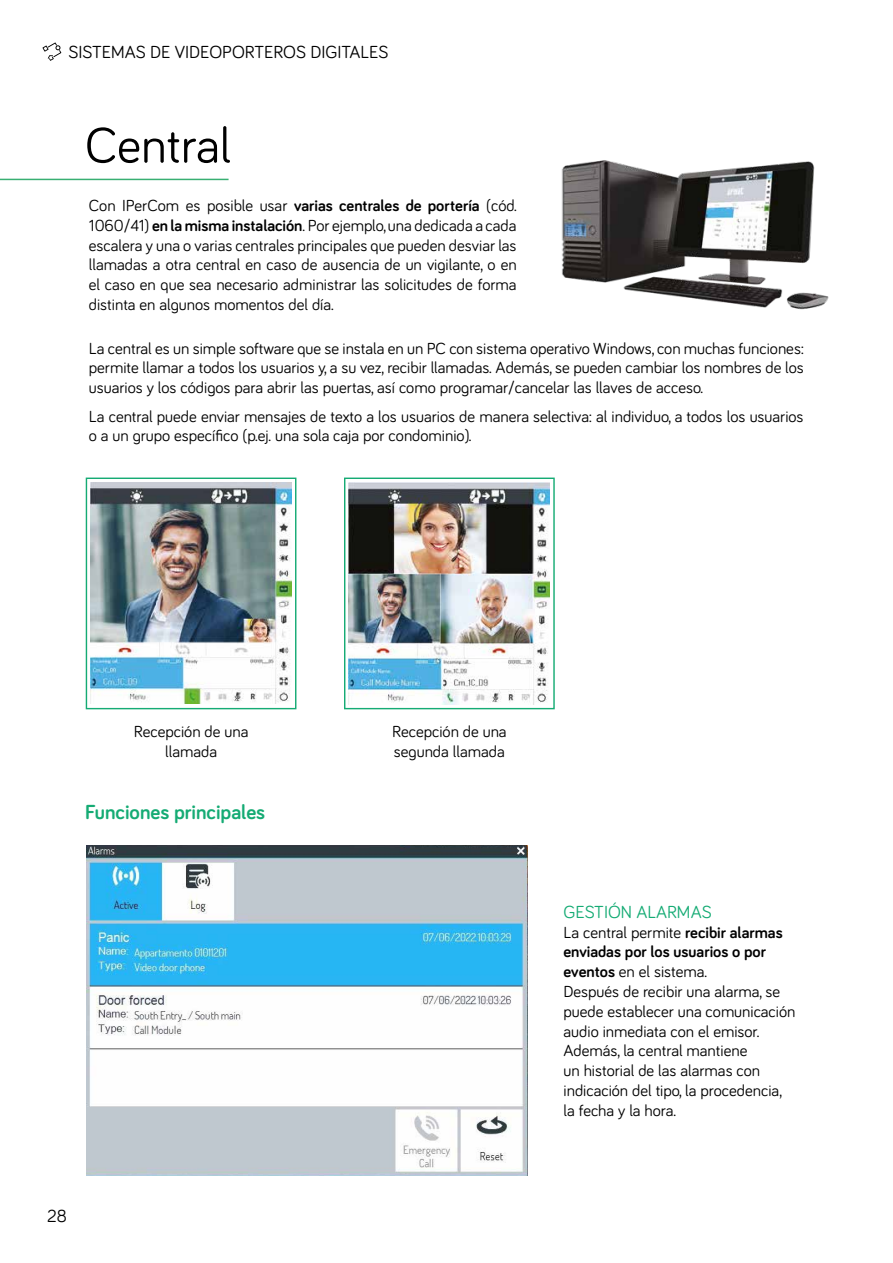
<style>
.page{position:relative;width:893px;height:1263px;background:#fff}
.page>*{position:absolute;margin:0;border:0;box-sizing:border-box;transform-origin:0 0}
.t1{font:51px "Bariol";color:#000}
.t2{font:700 21px "Bariol";color:#15ab74}
.t3{font:18px "Bariol";color:#000}
.t4{font:18px "Bariol";color:#15ab74}
.t5{font:16.5px/19.8px "Bariol";color:#000}
.s1{font-weight:700}
</style>
<div class="page">
<svg style="left:42px;top:42px;width:19px;height:19px"></svg>
<img style="left:561px;top:160px;width:268px;height:150px">
<hr style="left:0;top:179px;width:229px;height:1px;background:#38af72">
<img style="left:91px;top:483px;width:200px;height:220px">
<div style="left:86px;top:478px;width:210px;height:231px;border:1px solid #15ab74"></div>
<img style="left:349px;top:483px;width:201px;height:221px">
<div style="left:344px;top:478px;width:211px;height:231px;border:1px solid #15ab74"></div>
<img style="left:86px;top:846px;width:441px;height:330px">
<p class="t3" style="left:68px;top:39px;width:322px">SISTEMAS DE VIDEOPORTEROS DIGITALES</p>
<h1 class="t1" style="left:85px;top:111px;width:147px">Central</h1>
<p class="t5" style="left:89px;top:195px;width:429px;text-align:justify">Con IPerCom es posible usar <span class="s1">varias centrales de portería</span> (cód.<br>1060/41) <span class="s1">en la misma instalación</span>. Por ejemplo, una dedicada a cada escalera y una o varias centrales principales que pueden desviar las llamadas a otra central en caso de ausencia de un vigilante, o en el caso en que sea necesario administrar las solicitudes de forma distinta en algunos momentos del día.</p>
<p class="t5" style="left:89px;top:337px;width:716px;text-align:justify">La central es un simple software que se instala en un PC con sistema operativo Windows, con muchas funciones: permite llamar a todos los usuarios y, a su vez, recibir llamadas. Además, se pueden cambiar los nombres de los usuarios y los códigos para abrir las puertas, así como programar/cancelar las llaves de acceso.</p>
<p class="t5" style="left:89px;top:405px;width:716px">La central puede enviar mensajes de texto a los usuarios de manera selectiva: al individuo, a todos los usuarios o a un grupo específico (p.ej. una sola caja por condominio).</p>
<p class="t5" style="left:134px;top:721px;width:116px;text-align:center">Recepción de una llamada</p>
<p class="t5" style="left:392px;top:721px;width:116px">Recepción de una segunda llamada</p>
<p class="t2" style="left:85px;top:797px;width:182px">Funciones principales</p>
<p class="t3" style="left:47px;top:1203px;width:21px">28</p>
<p class="t4" style="left:564px;top:899px;width:150px">GESTIÓN ALARMAS</p>
<p class="t5" style="left:564px;top:921px;width:233px">La central permite <span class="s1">recibir alarmas enviadas por los usuarios o por eventos</span> en el sistema.<br>Después de recibir una alarma, se puede establecer una comunicación audio inmediata con el emisor.<br>Además, la central mantiene<br>un historial de las alarmas con indicación del tipo, la procedencia, la fecha y la hora.</p>
</div>
